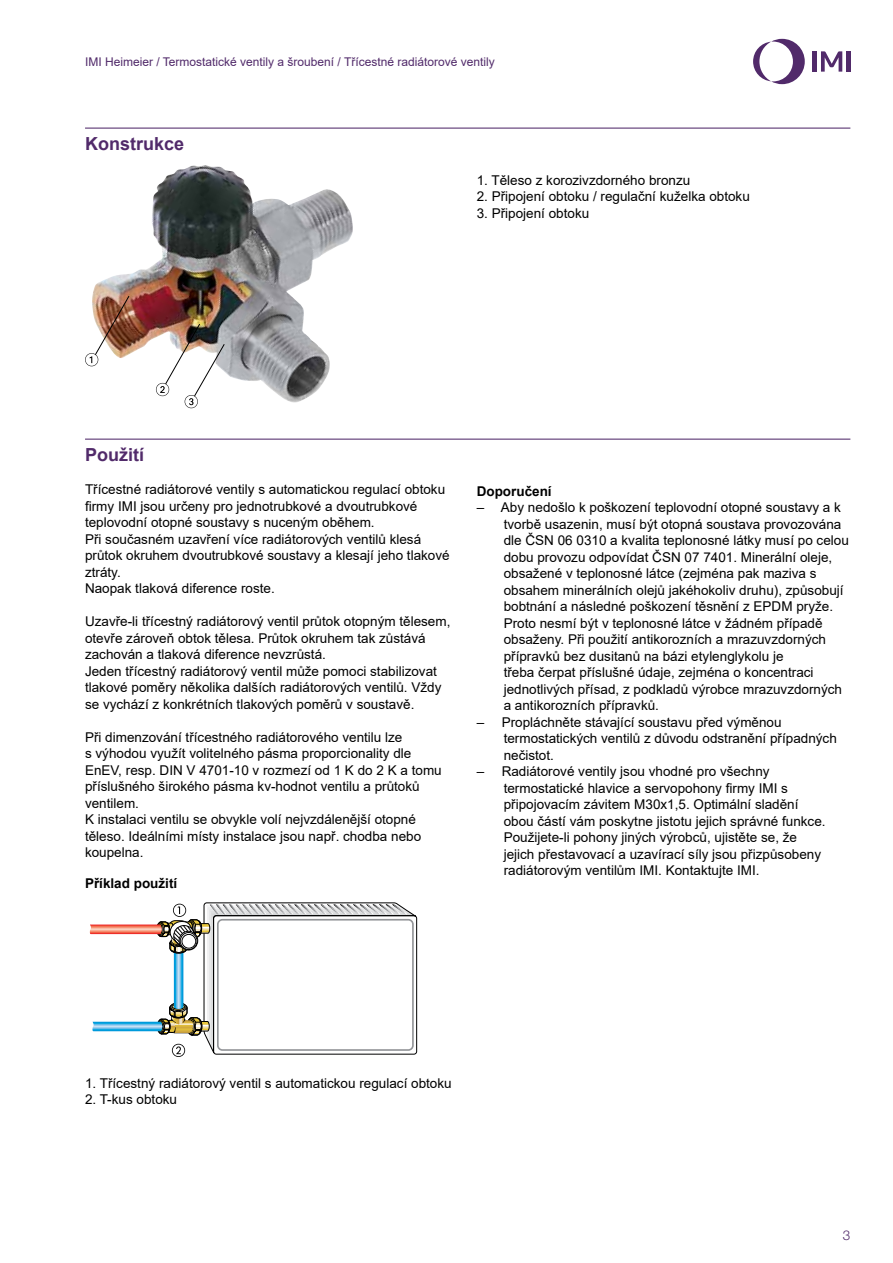
<style>
.page{position:relative;width:893px;height:1263px;background:#fff}
.page>*{position:absolute;margin:0;border:0;box-sizing:border-box;transform-origin:0 0}
.t1{font:700 18px "Arial";color:#512a6a}
.t2{font:13.5px/16.5px "Arial";color:#000}
.t3{font:700 13.5px "Arial";color:#000}
.t4{font:300 13.5px "Helvetica Neue LTW1 G";color:#512a6a}
.t5{font:12px "Arial";color:#512a6a}
</style>
<div class="page">
<svg style="left:753px;top:39px;width:52px;height:45px"></svg>
<hr style="left:813px;top:51px;width:4px;height:21px;background:#512a6a">
<hr style="left:846px;top:51px;width:4px;height:21px;background:#512a6a">
<svg style="left:821px;top:51px;width:21px;height:21px"></svg>
<hr style="left:85px;top:128px;width:765px;height:1px;background:#512a6a">
<hr style="left:85px;top:439px;width:765px;height:1px;background:#512a6a">
<img style="left:92px;top:166px;width:261px;height:237px">
<svg style="left:85px;top:295px;width:45px;height:71px"></svg>
<img style="left:156px;top:323px;width:69px;height:85px">
<svg style="left:89px;top:902px;width:327px;height:155px"></svg>
<p class="t5" style="left:85px;top:54px;width:411px">IMI Heimeier / Termostatické ventily a šroubení / Třícestné radiátorové ventily</p>
<h1 class="t1" style="left:85px;top:131px;width:101px">Konstrukce</h1>
<p class="t2" style="left:477px;top:172px;width:215px">1. Těleso z korozivzdorného bronzu</p>
<p class="t2" style="left:477px;top:188px;width:275px">2. Připojení obtoku / regulační kuželka obtoku</p>
<p class="t2" style="left:477px;top:205px;width:114px">3. Připojení obtoku</p>
<h1 class="t1" style="left:85px;top:442px;width:61px">Použití</h1>
<p class="t2" style="left:85px;top:481px;width:366px">Třícestné radiátorové ventily s automatickou regulací obtoku firmy IMI jsou určeny pro jednotrubkové a dvoutrubkové teplovodní otopné soustavy s nuceným oběhem.<br>Při současném uzavření více radiátorových ventilů klesá průtok okruhem dvoutrubkové soustavy a klesají jeho tlakové ztráty.<br>Naopak tlaková diference roste.</p>
<p class="t2" style="left:85px;top:613px;width:367px">Uzavře-li třícestný radiátorový ventil průtok otopným tělesem, otevře zároveň obtok tělesa. Průtok okruhem tak zůstává zachován a tlaková diference nevzrůstá.<br>Jeden třícestný radiátorový ventil může pomoci stabilizovat tlakové poměry několika dalších radiátorových ventilů. Vždy se vychází z konkrétních tlakových poměrů v soustavě.</p>
<p class="t2" style="left:85px;top:729px;width:358px">Při dimenzování třícestného radiátorového ventilu lze<br>s výhodou využít volitelného pásma proporcionality dle EnEV, resp. DIN V 4701‑10 v rozmezí od 1 K do 2 K a tomu příslušného širokého pásma kv‑hodnot ventilu a průtoků ventilem.<br>K instalaci ventilu se obvykle volí nejvzdálenější otopné těleso. Ideálními místy instalace jsou např. chodba nebo koupelna.</p>
<p class="t3" style="left:85px;top:874px;width:94px">Příklad použití</p>
<p class="t3" style="left:477px;top:482px;width:77px">Doporučení</p>
<p class="t2" style="left:504px;top:499px;width:347px;text-indent:-27px">– Aby nedošlo k poškození teplovodní otopné soustavy a k tvorbě usazenin, musí být otopná soustava provozována dle ČSN 06 0310 a kvalita teplonosné látky musí po celou dobu provozu odpovídat ČSN 07 7401. Minerální oleje, obsažené v teplonosné látce (zejména pak maziva s obsahem minerálních olejů jakéhokoliv druhu), způsobují bobtnání a následné poškození těsnění z EPDM pryže.<br>Proto nesmí být v teplonosné látce v žádném případě obsaženy. Při použití antikorozních a mrazuvzdorných přípravků bez dusitanů na bázi etylenglykolu je<br>třeba čerpat příslušné údaje, zejména o koncentraci jednotlivých přísad, z podkladů výrobce mrazuvzdorných a antikorozních přípravků.</p>
<p class="t2" style="left:504px;top:714px;width:335px;text-indent:-27px">– Propláchněte stávající soustavu před výměnou termostatických ventilů z důvodu odstranění případných nečistot.</p>
<p class="t2" style="left:504px;top:763px;width:323px;text-indent:-27px">– Radiátorové ventily jsou vhodné pro všechny termostatické hlavice a servopohony firmy IMI s připojovacím závitem M30x1,5. Optimální sladění obou částí vám poskytne jistotu jejich správné funkce.<br>Použijete-li pohony jiných výrobců, ujistěte se, že jejich přestavovací a uzavírací síly jsou přizpůsobeny radiátorovým ventilům IMI. Kontaktujte IMI.</p>
<p class="t2" style="left:85px;top:1075px;width:368px">1. Třícestný radiátorový ventil s automatickou regulací obtoku</p>
<p class="t2" style="left:85px;top:1091px;width:94px">2. T‑kus obtoku</p>
<p class="t4" style="left:843px;top:1226px;width:9px">3</p>
</div>
